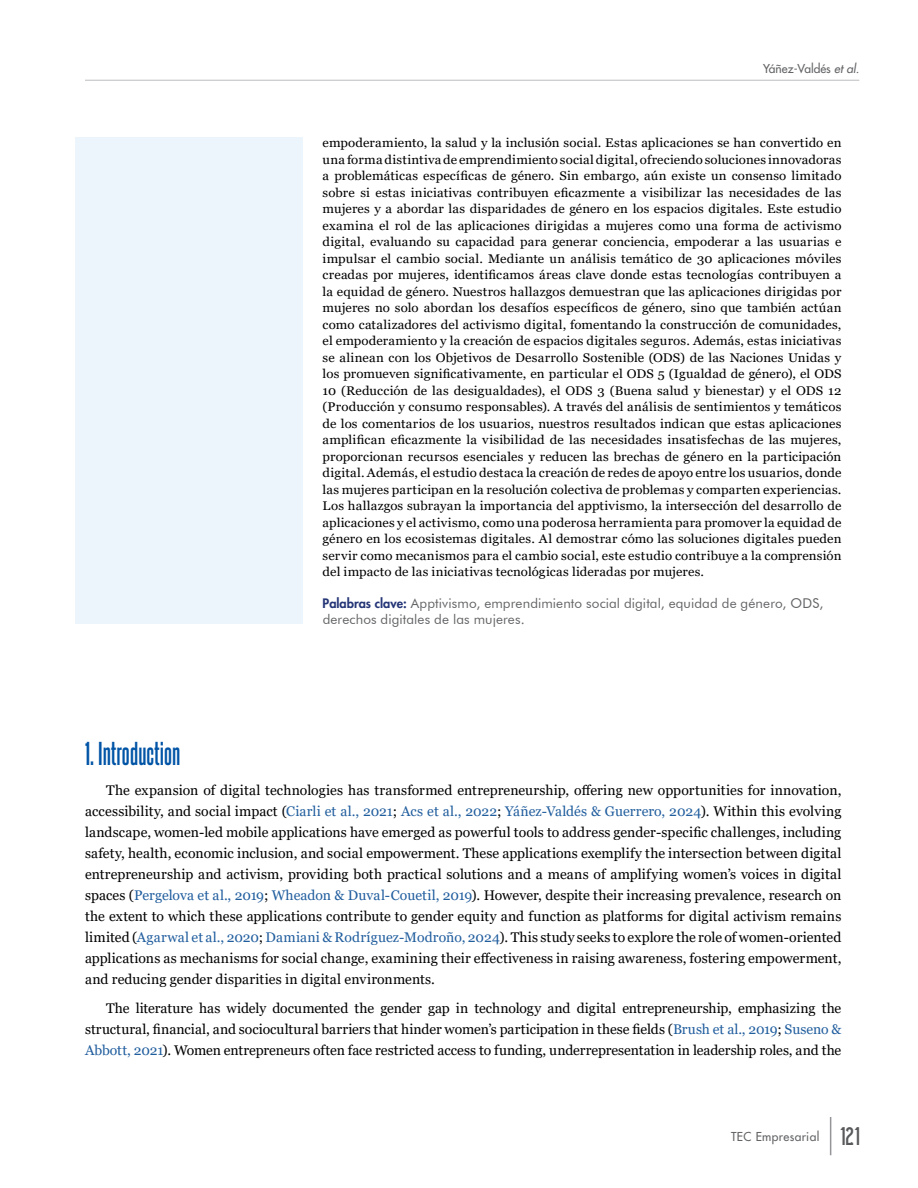
<style>
.page{position:relative;width:918px;height:1188px;background:#fff}
.page>*{position:absolute;margin:0;border:0;box-sizing:border-box;transform-origin:0 0}
.t1{font:700 28.5px "Steelfish Rg";letter-spacing:.005em;color:#0054a6;scale:.95 1}
.t2{font:25.5px "Adidas 14";color:#58595b}
.t3{font:13.95px/21px "Georgia";color:#000;text-align:justify}
.t4{font:13.5px/16.5px "Futura BT";letter-spacing:.01em;color:#636466}
.t5{font:12.6px/16.5px "Georgia";letter-spacing:.01em;color:#000;text-align:justify;scale:1.05 1}
.t6{font:500 12px "Futura Std";color:#636466}
.t7{font:500 12px "Futura Std";letter-spacing:.03em;color:#636466}
.s1{font-style:italic}
.s2{font-family:"Futura Std";font-weight:800;font-size:12.75px;color:#253677}
.s3{color:#215e9e}
</style>
<div class="page">
<hr style="left:830px;top:1117px;width:1px;height:38px;background:#939598">
<hr style="left:85px;top:80px;width:774px;height:1px;background:#bcbec0">
<div style="left:75px;top:137px;width:227px;height:487px;background:#edf5fc"></div>
<p class="t6" style="left:763px;top:61px;width:98px">Yáñez-Valdés <span class="s1">et al.</span></p>
<p class="t5" style="left:323px;top:135px;width:496px">empoderamiento, la salud y la inclusión social. Estas aplicaciones se han convertido en una forma distintiva de emprendimiento social digital, ofreciendo soluciones innovadoras a problemáticas específicas de género. Sin embargo, aún existe un consenso limitado sobre si estas iniciativas contribuyen eficazmente a visibilizar las necesidades de las mujeres y a abordar las disparidades de género en los espacios digitales. Este estudio examina el rol de las aplicaciones dirigidas a mujeres como una forma de activismo digital, evaluando su capacidad para generar conciencia, empoderar a las usuarias e impulsar el cambio social. Mediante un análisis temático de 30 aplicaciones móviles creadas por mujeres, identificamos áreas clave donde estas tecnologías contribuyen a la equidad de género. Nuestros hallazgos demuestran que las aplicaciones dirigidas por mujeres no solo abordan los desafíos específicos de género, sino que también actúan como catalizadores del activismo digital, fomentando la construcción de comunidades, el empoderamiento y la creación de espacios digitales seguros. Además, estas iniciativas se alinean con los Objetivos de Desarrollo Sostenible (ODS) de las Naciones Unidas y los promueven significativamente, en particular el ODS 5 (Igualdad de género), el ODS 10 (Reducción de las desigualdades), el ODS 3 (Buena salud y bienestar) y el ODS 12 (Producción y consumo responsables). A través del análisis de sentimientos y temáticos de los comentarios de los usuarios, nuestros resultados indican que estas aplicaciones amplifican eficazmente la visibilidad de las necesidades insatisfechas de las mujeres, proporcionan recursos esenciales y reducen las brechas de género en la participación digital. Además, el estudio destaca la creación de redes de apoyo entre los usuarios, donde las mujeres participan en la resolución colectiva de problemas y comparten experiencias.<br>Los hallazgos subrayan la importancia del apptivismo, la intersección del desarrollo de aplicaciones y el activismo, como una poderosa herramienta para promover la equidad de género en los ecosistemas digitales. Al demostrar cómo las soluciones digitales pueden servir como mecanismos para el cambio social, este estudio contribuye a la comprensión del impacto de las iniciativas tecnológicas lideradas por mujeres.</p>
<p class="t4" style="left:323px;top:595px;width:502px"><span class="s2">Palabras clave:</span> Apptivismo, emprendimiento social digital, equidad de género, ODS, derechos digitales de las mujeres.</p>
<h1 class="t1" style="left:85px;top:733px;width:102px">1. Introduction</h1>
<p class="t3" style="left:85px;top:780px;width:758px;text-indent:21px">The expansion of digital technologies has transformed entrepreneurship, offering new opportunities for innovation, accessibility, and social impact (<span class="s3">Ciarli et al., 2021</span>; <span class="s3">Acs et al., 2022</span>; <span class="s3">Yáñez-Valdés &amp; Guerrero, 2024</span>). Within this evolving landscape, women-led mobile applications have emerged as powerful tools to address gender-specific challenges, including safety, health, economic inclusion, and social empowerment. These applications exemplify the intersection between digital entrepreneurship and activism, providing both practical solutions and a means of amplifying women’s voices in digital spaces (<span class="s3">Pergelova et al., 2019</span>; <span class="s3">Wheadon &amp; Duval-Couetil, 2019</span>). However, despite their increasing prevalence, research on the extent to which these applications contribute to gender equity and function as platforms for digital activism remains limited (<span class="s3">Agarwal et al., 2020</span>; <span class="s3">Damiani &amp; Rodríguez-Modroño, 2024</span>). This study seeks to explore the role of women-oriented applications as mechanisms for social change, examining their effectiveness in raising awareness, fostering empowerment, and reducing gender disparities in digital environments.</p>
<p class="t3" style="left:85px;top:998px;width:758px;text-indent:21px">The literature has widely documented the gender gap in technology and digital entrepreneurship, emphasizing the structural, financial, and sociocultural barriers that hinder women’s participation in these fields (<span class="s3">Brush et al., 2019</span>; <span class="s3">Suseno &amp; Abbott, 2021</span>). Women entrepreneurs often face restricted access to funding, underrepresentation in leadership roles, and the</p>
<p class="t7" style="left:731px;top:1129px;width:90px">TEC Empresarial</p>
<h2 class="t2" style="left:840px;top:1123px;width:21px">121</h2>
</div>
